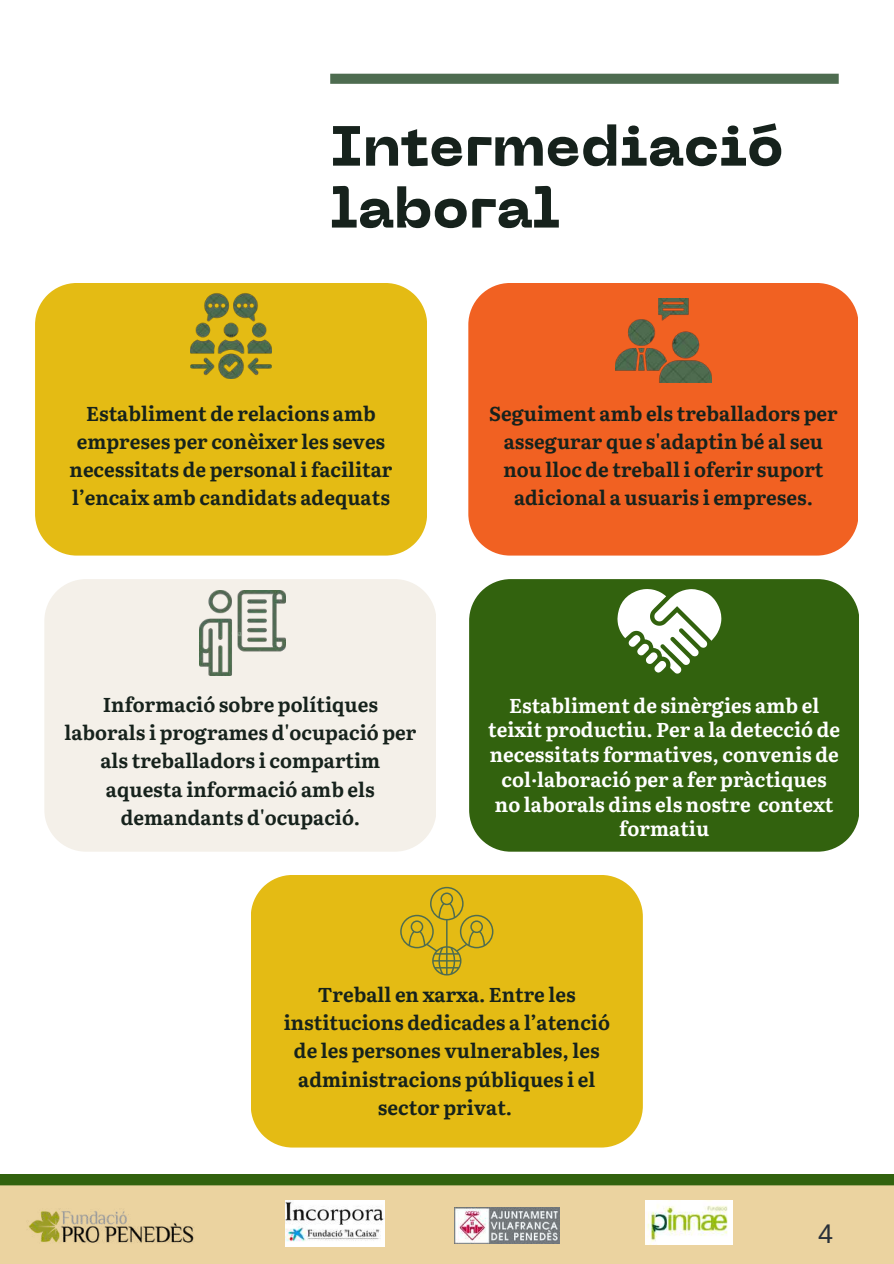
<style>
.page{position:relative;width:894px;height:1264px;background:#fff}
.page>*{position:absolute;margin:0;border:0;box-sizing:border-box;transform-origin:0 0}
.t1{font:800 56.1px/61.8px "PP Neue Machina";color:#16221c}
.t2{font:27px "Arimo";color:#293039}
.t3{font:700 20.1px/28.2px "Literata";color:#16221c;text-align:center}
.t4{font:700 20.1px/24.8px "Literata";color:#fff;text-align:center}
</style>
<div class="page">
<div style="left:330px;top:74px;width:508px;height:10px;background:#4e6c50"></div>
<div style="left:35px;top:283px;width:392px;height:272px;background:#e4bb14"></div>
<div style="left:468px;top:283px;width:389px;height:272px;background:#f16122"></div>
<svg style="left:0;top:1174px;width:893px;height:89px"></svg>
<img style="left:454px;top:1207px;width:105px;height:36px">
<img style="left:645px;top:1200px;width:86px;height:43px">
<img style="left:27px;top:1208px;width:167px;height:36px">
<img style="left:190px;top:293px;width:81px;height:85px">
<img style="left:615px;top:298px;width:96px;height:85px">
<div style="left:44px;top:579px;width:392px;height:272px;background:#f4f0e9"></div>
<div style="left:469px;top:579px;width:389px;height:272px;background:#32620e"></div>
<img style="left:200px;top:590px;width:85px;height:85px">
<svg style="left:617px;top:589px;width:104px;height:84px"></svg>
<div style="left:251px;top:875px;width:391px;height:272px;background:#e4bb14"></div>
<svg style="left:400px;top:886px;width:93px;height:89px"></svg>
<img style="left:285px;top:1200px;width:99px;height:25px">
<img style="left:285px;top:1225px;width:99px;height:21px">
<h1 class="t1" style="left:330px;top:121px;width:454px">Intermediació laboral</h1>
<p class="t3" style="left:70px;top:398px;width:324px">Establiment de relacions amb empreses per conèixer les seves necessitats de personal i facilitar l’encaix amb candidats adequats</p>
<p class="t3" style="left:489px;top:398px;width:350px">Seguiment amb els treballadors per assegurar que s'adaptin bé al seu nou lloc de treball i oferir suport adicional a usuaris i empreses.</p>
<p class="t3" style="left:64px;top:689px;width:353px">Informació sobre polítiques laborals i programes d'ocupació per als treballadors i compartim aquesta informació amb els demandants d'ocupació.</p>
<p class="t4" style="left:488px;top:691px;width:353px">Establiment de sinèrgies amb el teixit productiu. Per a la detecció de necessitats formatives, convenis de col·laboració per a fer pràctiques no laborals dins els nostre context formatiu</p>
<p class="t3" style="left:283px;top:979px;width:328px">Treball en xarxa. Entre les institucions dedicades a l’atenció de les persones vulnerables, les administracions públiques i el sector privat.</p>
<h2 class="t2" style="left:818px;top:1217px;width:17px">4</h2>
</div>
